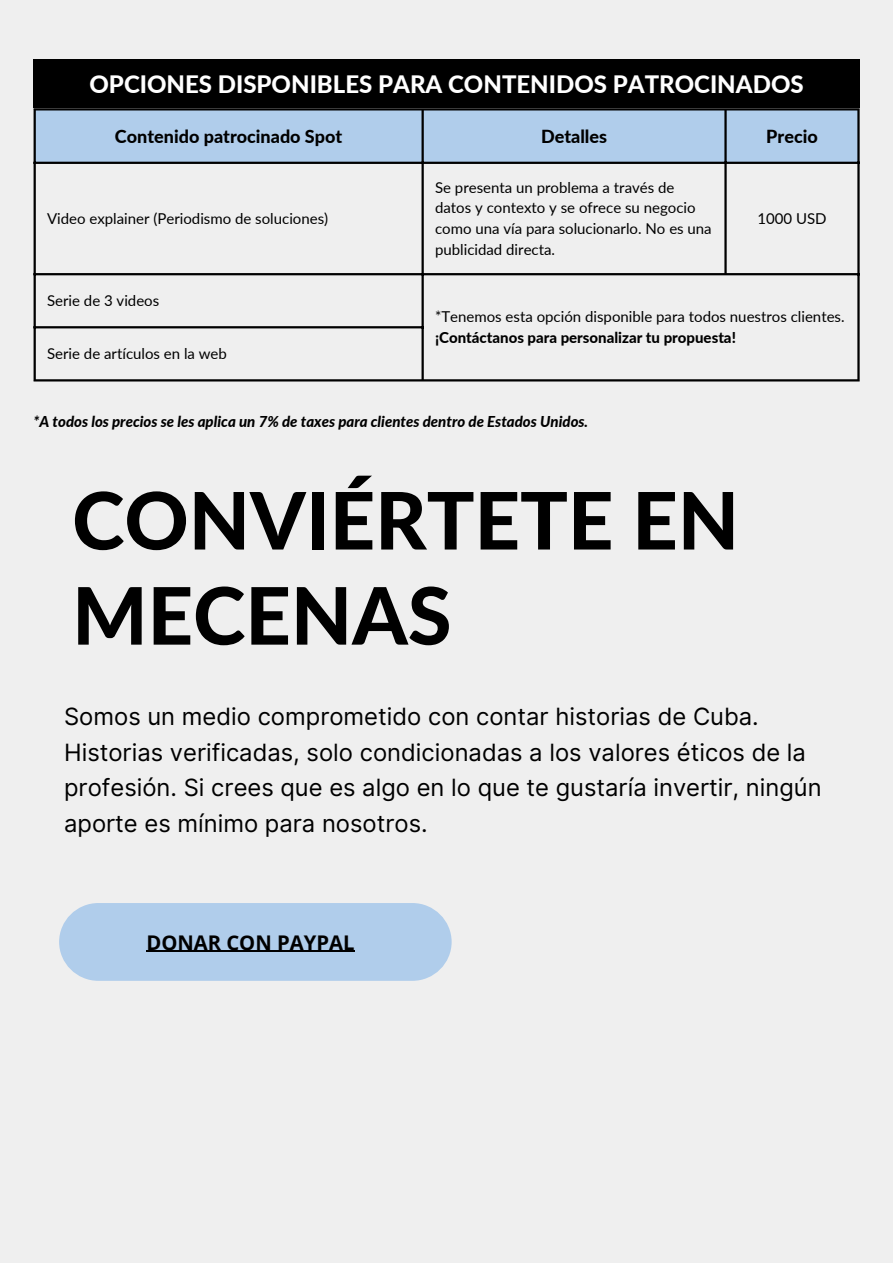
<style>
.page{position:relative;width:893px;height:1263px;background:#efefef}
.page>*{position:absolute;margin:0;border:0;box-sizing:border-box;transform-origin:0 0}
.t1{font:800 79.28px/95.1px "Lato";color:#000}
.t2{font:800 24px "Lato";color:#fff}
.t3{font:23.77px/35.7px "Inter";color:#000}
.t4{font:700 20.25px "Open Sans";color:#000}
.t5{font:800 18px "Lato";color:#000}
.t6{font:15px/20.9px "Lato";color:#000}
.t7{font:italic 800 15px "Lato";color:#000}
.s1{font-weight:800}
</style>
<div class="page">
<div style="left:34px;top:60px;width:825px;height:48px;background:#000"></div>
<div style="left:36px;top:110px;width:821px;height:52px;background:#b0cdeb"></div>
<hr style="left:34px;top:110px;width:2px;height:269px;background:#000">
<hr style="left:421px;top:110px;width:3px;height:269px;background:#000">
<hr style="left:724px;top:110px;width:2px;height:163px;background:#000">
<hr style="left:857px;top:110px;width:2px;height:269px;background:#000">
<hr style="left:34px;top:108px;width:825px;height:2px;background:#000">
<hr style="left:34px;top:162px;width:825px;height:2px;background:#000">
<hr style="left:34px;top:273px;width:825px;height:2px;background:#000">
<hr style="left:34px;top:326px;width:390px;height:2px;background:#000">
<hr style="left:34px;top:379px;width:825px;height:2px;background:#000">
<div style="left:59px;top:903px;width:392px;height:78px;background:#b0cdeb"></div>
<hr style="left:146px;top:951px;width:208px;height:1px;background:#000">
<h2 class="t2" style="left:89px;top:69px;width:715px">OPCIONES DISPONIBLES PARA CONTENIDOS PATROCINADOS</h2>
<p class="t5" style="left:115px;top:125px;width:229px">Contenido patrocinado Spot</p>
<p class="t5" style="left:541px;top:125px;width:68px">Detalles</p>
<p class="t5" style="left:766px;top:125px;width:53px">Precio</p>
<p class="t6" style="left:47px;top:208px;width:283px">Video explainer (Periodismo de soluciones)</p>
<p class="t6" style="left:47px;top:290px;width:114px">Serie de 3 videos</p>
<p class="t6" style="left:47px;top:343px;width:181px">Serie de artículos en la web</p>
<p class="t6" style="left:435px;top:176px;width:278px">Se presenta un problema a través de datos y contexto y se ofrece su negocio como una vía para solucionarlo. No es una publicidad directa.</p>
<p class="t6" style="left:757px;top:208px;width:71px">1000 USD</p>
<p class="t6" style="left:435px;top:306px;width:411px">*Tenemos esta opción disponible para todos nuestros clientes. <span class="s1">¡Contáctanos para personalizar tu propuesta!</span></p>
<h4 class="t7" style="left:34px;top:413px;width:556px">*A todos los precios se les aplica un 7% de taxes para clientes dentro de Estados Unidos.</h4>
<p class="t1" style="left:72px;top:471px;width:668px">CONVIÉRTETE EN<br>MECENAS</p>
<h1 class="t3" style="left:64px;top:698px;width:759px">Somos un medio comprometido con contar historias de Cuba.<br>Historias verificadas, solo condicionadas a los valores éticos de la profesión. Si crees que es algo en lo que te gustaría invertir, ningún aporte es mínimo para nosotros.</h1>
<p class="t4" style="left:146px;top:928px;width:209px">DONAR CON PAYPAL</p>
</div>
